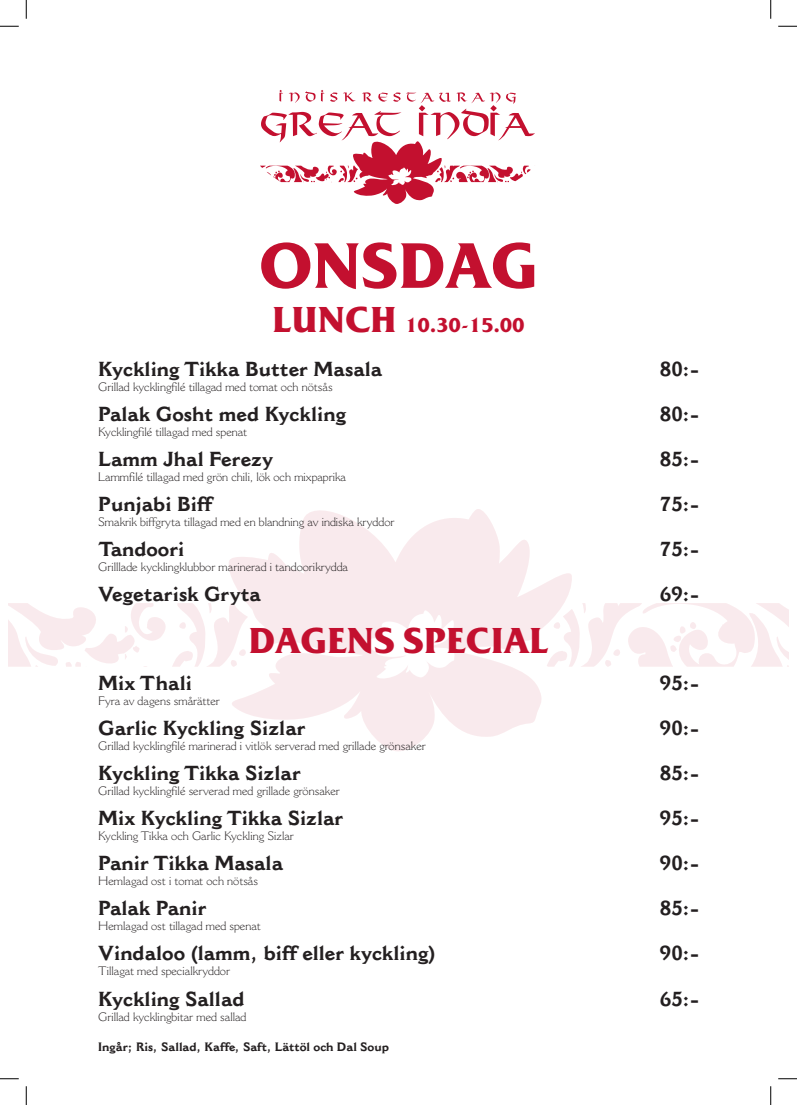
<style>
.page{position:relative;width:797px;height:1105px;background:#fff}
.page>*{position:absolute;margin:0;border:0;box-sizing:border-box;transform-origin:0 0}
.t1{font:700 64px "Friz Quadrata Std";color:#c3102f}
.t2{font:700 36px "Friz Quadrata Std";color:#c3102f}
.t3{font:700 20px "Cantoria MT Std";color:#231f20}
.t4{font:700 20px "Friz Quadrata Std";color:#c3102f}
.t5{font:300 12px "Cantoria MT Std";color:#231f20}
.t6{font:700 12px "Cantoria MT Std";color:#231f20}
.s1{font-size:36px}
</style>
<div class="page">
<svg style="left:260px;top:90px;width:275px;height:114px"></svg>
<svg style="left:9px;top:513px;width:779px;height:238px"></svg>
<svg style="left:310px;top:509px;width:174px;height:4px"></svg>
<svg style="left:366px;top:610px;width:89px;height:70px"></svg>
<svg style="left:0;top:25px;width:19px;height:2px"></svg>
<svg style="left:778px;top:25px;width:19px;height:2px"></svg>
<svg style="left:0;top:1078px;width:19px;height:1px"></svg>
<svg style="left:778px;top:1078px;width:19px;height:1px"></svg>
<svg style="left:25px;top:0;width:2px;height:19px"></svg>
<svg style="left:25px;top:1086px;width:2px;height:19px"></svg>
<svg style="left:770px;top:0;width:1px;height:19px"></svg>
<svg style="left:770px;top:1086px;width:1px;height:19px"></svg>
<h1 class="t1" style="left:259px;top:226px;width:280px">ONSDAG</h1>
<h3 class="t4" style="left:272px;top:313px;width:254px"><span class="s1">LUNCH</span> 10.30-15.00</h3>
<h3 class="t3" style="left:98px;top:357px;width:285px">Kyckling Tikka Butter Masala</h3>
<h3 class="t3" style="left:660px;top:357px;width:40px">80:-</h3>
<p class="t5" style="left:98px;top:379px;width:236px">Grillad kycklingfilé tillagad med tomat och nötsås</p>
<h3 class="t3" style="left:98px;top:402px;width:249px">Palak Gosht med Kyckling</h3>
<h3 class="t3" style="left:660px;top:402px;width:40px">80:-</h3>
<p class="t5" style="left:98px;top:424px;width:150px">Kycklingfilé tillagad med spenat</p>
<h3 class="t3" style="left:98px;top:447px;width:176px">Lamm Jhal Ferezy</h3>
<h3 class="t3" style="left:660px;top:447px;width:40px">85:-</h3>
<p class="t5" style="left:98px;top:469px;width:249px">Lammfilé tillagad med grön chili, lök och mixpaprika</p>
<h3 class="t3" style="left:98px;top:492px;width:115px">Punjabi Biff</h3>
<h3 class="t3" style="left:660px;top:492px;width:40px">75:-</h3>
<p class="t5" style="left:98px;top:514px;width:298px">Smakrik biffgryta tillagad med en blandning av indiska kryddor</p>
<h3 class="t3" style="left:98px;top:537px;width:88px">Tandoori</h3>
<h3 class="t3" style="left:660px;top:537px;width:40px">75:-</h3>
<p class="t5" style="left:98px;top:559px;width:251px">Grilllade kycklingklubbor marinerad i tandoorikrydda</p>
<h3 class="t3" style="left:98px;top:582px;width:164px">Vegetarisk Gryta</h3>
<h3 class="t3" style="left:660px;top:582px;width:40px">69:-</h3>
<h2 class="t2" style="left:248px;top:618px;width:302px">DAGENS SPECIAL</h2>
<h3 class="t3" style="left:98px;top:671px;width:95px">Mix Thali</h3>
<h3 class="t3" style="left:660px;top:671px;width:40px">95:-</h3>
<p class="t5" style="left:98px;top:694px;width:123px">Fyra av dagens smårätter</p>
<h3 class="t3" style="left:98px;top:716px;width:209px">Garlic Kyckling Sizlar</h3>
<h3 class="t3" style="left:660px;top:716px;width:40px">90:-</h3>
<p class="t5" style="left:98px;top:739px;width:329px">Grillad kycklingfilé marinerad i vitlök serverad med grillade grönsaker</p>
<h3 class="t3" style="left:98px;top:761px;width:204px">Kyckling Tikka Sizlar</h3>
<h3 class="t3" style="left:660px;top:761px;width:40px">85:-</h3>
<p class="t5" style="left:98px;top:784px;width:243px">Grillad kycklingfilé serverad med grillade grönsaker</p>
<h3 class="t3" style="left:98px;top:806px;width:247px">Mix Kyckling Tikka Sizlar</h3>
<h3 class="t3" style="left:660px;top:806px;width:40px">95:-</h3>
<p class="t5" style="left:98px;top:829px;width:197px">Kyckling Tikka och Garlic Kyckling Sizlar</p>
<h3 class="t3" style="left:98px;top:851px;width:186px">Panir Tikka Masala</h3>
<h3 class="t3" style="left:660px;top:851px;width:40px">90:-</h3>
<p class="t5" style="left:98px;top:874px;width:161px">Hemlagad ost i tomat och nötsås</p>
<h3 class="t3" style="left:98px;top:896px;width:110px">Palak Panir</h3>
<h3 class="t3" style="left:660px;top:896px;width:40px">85:-</h3>
<p class="t5" style="left:98px;top:919px;width:164px">Hemlagad ost tillagad med spenat</p>
<h3 class="t3" style="left:98px;top:941px;width:339px">Vindaloo (lamm, biff eller kyckling)</h3>
<h3 class="t3" style="left:660px;top:941px;width:40px">90:-</h3>
<p class="t5" style="left:98px;top:964px;width:133px">Tillagat med specialkryddor</p>
<h3 class="t3" style="left:98px;top:986px;width:148px">Kyckling Sallad</h3>
<h3 class="t3" style="left:660px;top:986px;width:40px">65:-</h3>
<p class="t5" style="left:98px;top:1009px;width:150px">Grillad kycklingbitar med sallad</p>
<p class="t6" style="left:98px;top:1039px;width:292px">Ingår; Ris, Sallad, Kaffe, Saft, Lättöl och Dal Soup</p>
</div>
